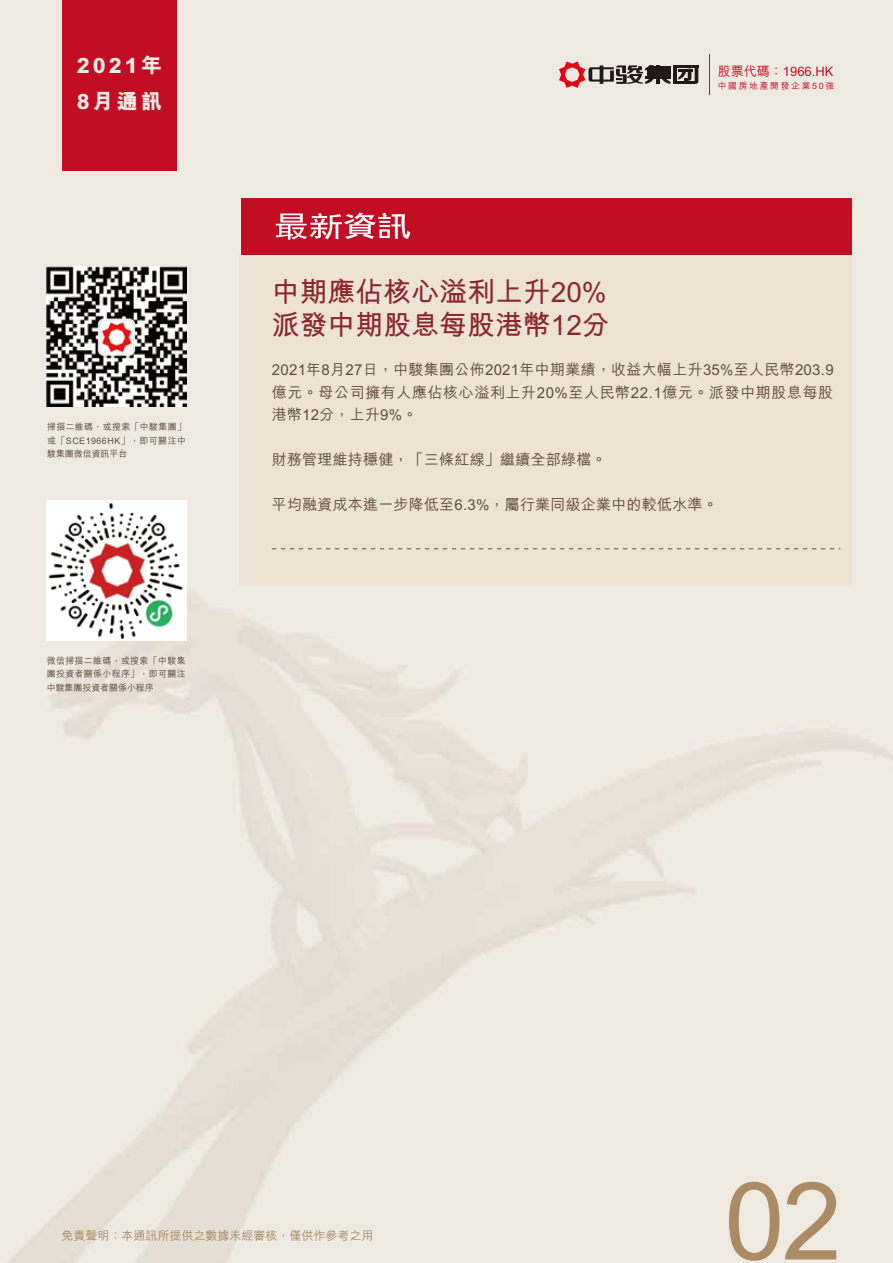
<style>
.page{position:relative;width:893px;height:1263px;background:#fff}
.page>*{position:absolute;margin:0;border:0;box-sizing:border-box;transform-origin:0 0}
.t1{font:108px "Arial";color:#ab8b66}
.t2{font:700 27.9px/33.5px "M Hei HK";color:#8b272b}
.t3{font:800 21px/36px "M Hei HK";letter-spacing:.15em;color:#f0ebe3}
.t4{font:500 15px/22.5px "M Hei HK";letter-spacing:.015em;color:#604c3f;text-align:justify}
.t5{font:500 13.05px "M Hei HK";color:#c30d23}
.t6{font:500 12px "M Hei HK";color:#ab8b66}
.t7{font:500 9px/13.5px "M Hei HK";letter-spacing:.04em;color:#604c3f;text-align:justify}
.t8{font:500 8.7px "M Hei HK";letter-spacing:.2em;color:#c30d23}
</style>
<div class="page">
<img style="left:0;top:0;width:893px;height:1263px">
<div style="left:62px;top:0;width:114px;height:170px;background:#c30d23"></div>
<hr style="left:709px;top:55px;width:1px;height:40px;background:#c30d23">
<hr style="left:673px;top:65px;width:25px;height:2px;background:#221815">
<hr style="left:673px;top:82px;width:22px;height:2px;background:#221815">
<hr style="left:673px;top:69px;width:4px;height:15px;background:#221815">
<svg style="left:678px;top:67px;width:20px;height:17px"></svg>
<hr style="left:650px;top:66px;width:20px;height:2px;background:#221815">
<hr style="left:650px;top:69px;width:20px;height:2px;background:#221815">
<hr style="left:650px;top:71px;width:20px;height:2px;background:#221815">
<hr style="left:650px;top:74px;width:20px;height:2px;background:#221815">
<hr style="left:645px;top:77px;width:25px;height:2px;background:#221815">
<hr style="left:656px;top:65px;width:4px;height:19px;background:#221815">
<svg style="left:559px;top:61px;width:95px;height:27px;background:#b89692"></svg>
<svg style="left:662px;top:79px;width:8px;height:5px"></svg>
<img style="left:46px;top:267px;width:140px;height:139px">
<img style="left:47px;top:501px;width:139px;height:139px">
<div style="left:240px;top:254px;width:612px;height:332px;background:#ece3d5"></div>
<div style="left:242px;top:198px;width:610px;height:56px;background:#c30d23"></div>
<svg style="left:276px;top:213px;width:134px;height:27px"></svg>
<svg style="left:272px;top:548px;width:568px;height:1px"></svg>
<h3 class="t3" style="left:77px;top:47px;width:87px">2021年<br>8月通訊</h3>
<p class="t7" style="left:47px;top:419px;width:140px">掃描二維碼，或搜索「中駿集團」或「SCE1966HK」，即可關注中駿集團微信資訊平台</p>
<p class="t7" style="left:47px;top:653px;width:140px">微信掃描二維碼，或搜索「中駿集團投資者關係小程序」，即可關注中駿集團投資者關係小程序</p>
<p class="t5" style="left:718px;top:62px;width:117px">股票代碼：1966.HK</p>
<h2 class="t2" style="left:272px;top:273px;width:339px">中期應佔核心溢利上升20%派發中期股息每股港幣12分</h2>
<p class="t8" style="left:718px;top:79px;width:118px">中國房地產開發企業50強</p>
<p class="t4" style="left:272px;top:357px;width:563px">2021年8月27日，中駿集團公佈2021年中期業績，收益大幅上升35%至人民幣203.9億元。母公司擁有人應佔核心溢利上升20%至人民幣22.1億元。派發中期股息每股港幣12分，上升9%。</p>
<p class="t4" style="left:272px;top:447px;width:336px">財務管理維持穩健，「三條紅線」繼續全部綠檔。</p>
<p class="t4" style="left:272px;top:492px;width:447px">平均融資成本進一步降低至6.3%，屬行業同級企業中的較低水準。</p>
<p class="t6" style="left:62px;top:1227px;width:314px">免責聲明：本通訊所提供之數據未經審核，僅供作參考之用</p>
<h1 class="t1" style="left:724px;top:1147px;width:119px">02</h1>
</div>
